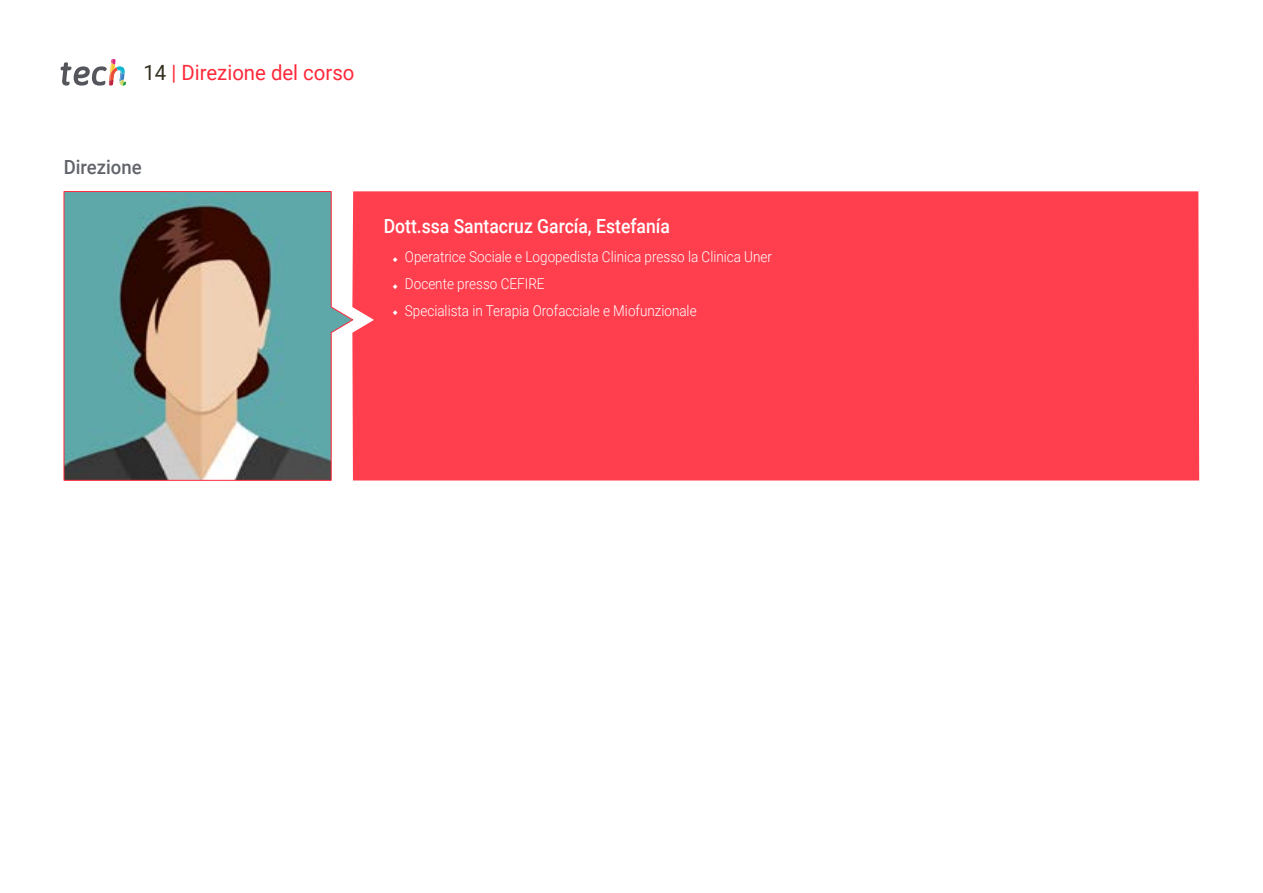
<style>
.page{position:relative;width:1263px;height:893px;background:#fff}
.page>*{position:absolute;margin:0;border:0;box-sizing:border-box;transform-origin:0 0}
.t1{font:21px "Roboto";color:#ff293a}
.t2{font:500 19.5px "Roboto";color:#fff;scale:.9 1}
.t3{font:500 19.5px "Roboto";color:#61646a;scale:.95 1}
.t4{font:300 15px/26.7px "Roboto";color:#fff;scale:.9 1}
.s1{color:#312e20}
</style>
<div class="page">
<div style="left:353px;top:191px;width:846px;height:289px;background:#ff3e4e"></div>
<svg style="left:64px;top:191px;width:289px;height:290px;background:#839690"></svg>
<svg style="left:61px;top:59px;width:65px;height:27px"></svg>
<svg style="left:393px;top:257px;width:4px;height:5px"></svg>
<svg style="left:393px;top:284px;width:4px;height:5px"></svg>
<svg style="left:393px;top:310px;width:4px;height:5px"></svg>
<h1 class="t1" style="left:144px;top:57px;width:213px"><span class="s1">14</span> | Direzione del corso</h1>
<h2 class="t3" style="left:64px;top:154px;width:84px">Direzione</h2>
<h2 class="t2" style="left:384px;top:212px;width:320px">Dott.ssa Santacruz García, Estefanía</h2>
<p class="t4" style="left:405px;top:243px;width:409px">Operatrice Sociale e Logopedista Clinica presso la Clinica Uner<br>Docente presso CEFIRE<br>Specialista in Terapia Orofacciale e Miofunzionale</p>
</div>
